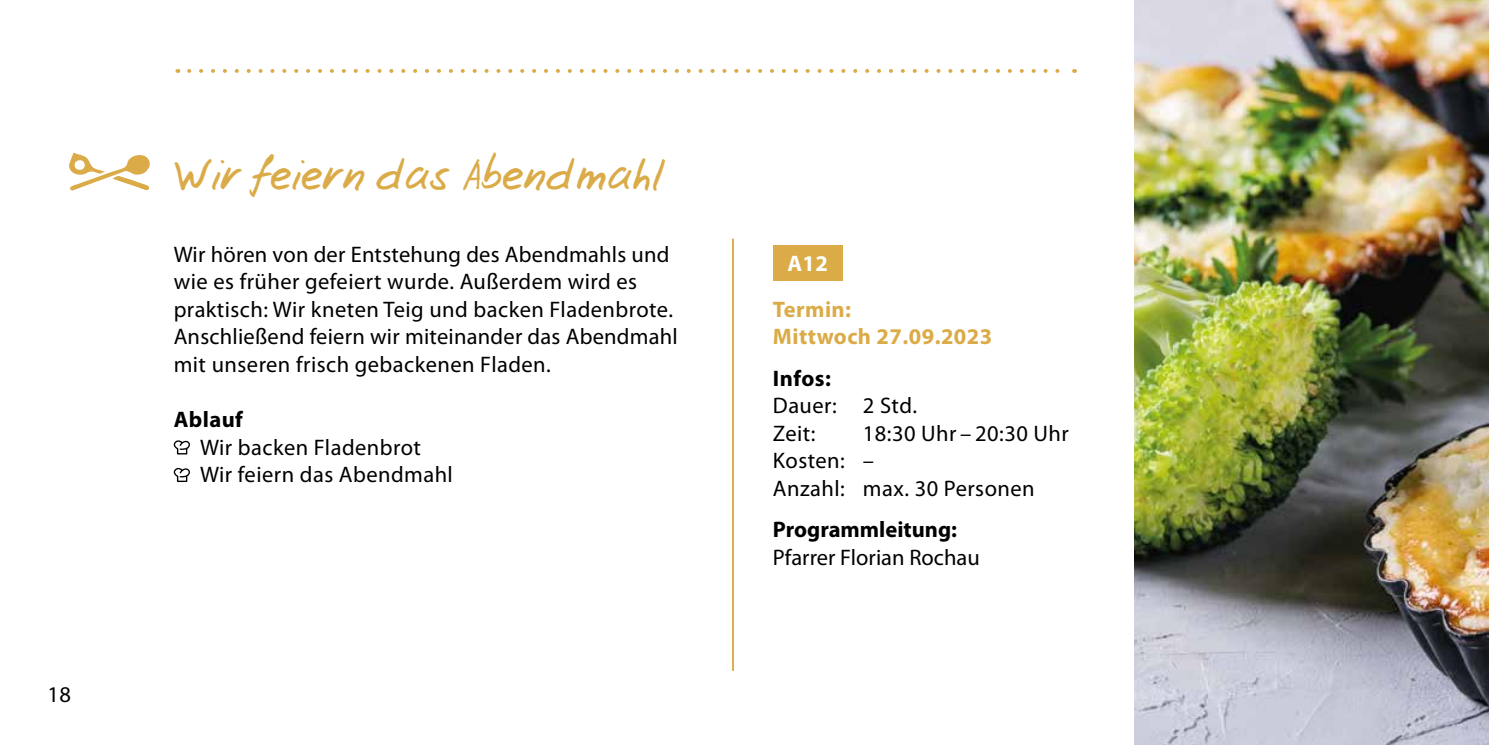
<style>
.page{position:relative;width:1489px;height:745px;background:#fff}
.page>*{position:absolute;margin:0;border:0;box-sizing:border-box;transform-origin:0 0}
.t1{font:45px "Josschrift";color:#daab47}
.t2{font:22.5px/27.5px "Myriad Pro";letter-spacing:.02em;color:#000}
.t3{font:700 22.5px "Myriad Pro";color:#000}
.t4{font:700 22.5px/27.5px "Myriad Pro";letter-spacing:.02em;color:#daab47}
.t5{font:22.5px "Myriad Pro";color:#000}
.t6{font:700 22.5px "Myriad Pro";color:#fff}
</style>
<div class="page">
<img style="left:1134px;top:0;width:354px;height:744px">
<svg style="left:69px;top:152px;width:81px;height:39px"></svg>
<svg style="left:174px;top:440px;width:16px;height:14px"></svg>
<svg style="left:174px;top:467px;width:16px;height:15px"></svg>
<hr style="left:732px;top:238px;width:2px;height:432px;background:#daab47">
<div style="left:772px;top:245px;width:70px;height:35px;background:#daab47"></div>
<svg style="left:189px;top:69px;width:885px;height:4px"></svg>
<p class="t2" style="left:47px;top:680px;width:25px">18</p>
<h1 class="t1" style="left:174px;top:146px;width:489px">Wir feiern das Abendmahl</h1>
<p class="t2" style="left:174px;top:240px;width:505px">Wir hören von der Entstehung des Abendmahls und wie es früher gefeiert wurde. Außerdem wird es praktisch: Wir kneten Teig und backen Fladenbrote.<br>Anschließend feiern wir miteinander das Abendmahl mit unseren frisch gebackenen Fladen.</p>
<p class="t3" style="left:174px;top:404px;width:71px">Ablauf</p>
<p class="t2" style="left:200px;top:432px;width:254px">Wir backen Fladenbrot<br>Wir feiern das Abendmahl</p>
<p class="t6" style="left:787px;top:249px;width:42px">A12</p>
<p class="t4" style="left:772px;top:294px;width:221px">Termin:<br>Mittwoch 27.09.2023</p>
<p class="t3" style="left:772px;top:363px;width:59px">Infos:</p>
<p class="t2" style="left:772px;top:391px;width:146px">Dauer: 2 Std.<br>Zeit:</p>
<p class="t2" style="left:772px;top:419px;width:297px;text-indent:90px">18:30 Uhr – 20:30 Uhr<br>Kosten: –<br>Anzahl: max. 30 Personen</p>
<p class="t3" style="left:772px;top:514px;width:186px">Programmleitung:</p>
<p class="t5" style="left:772px;top:543px;width:208px">Pfarrer Florian Rochau</p>
</div>
